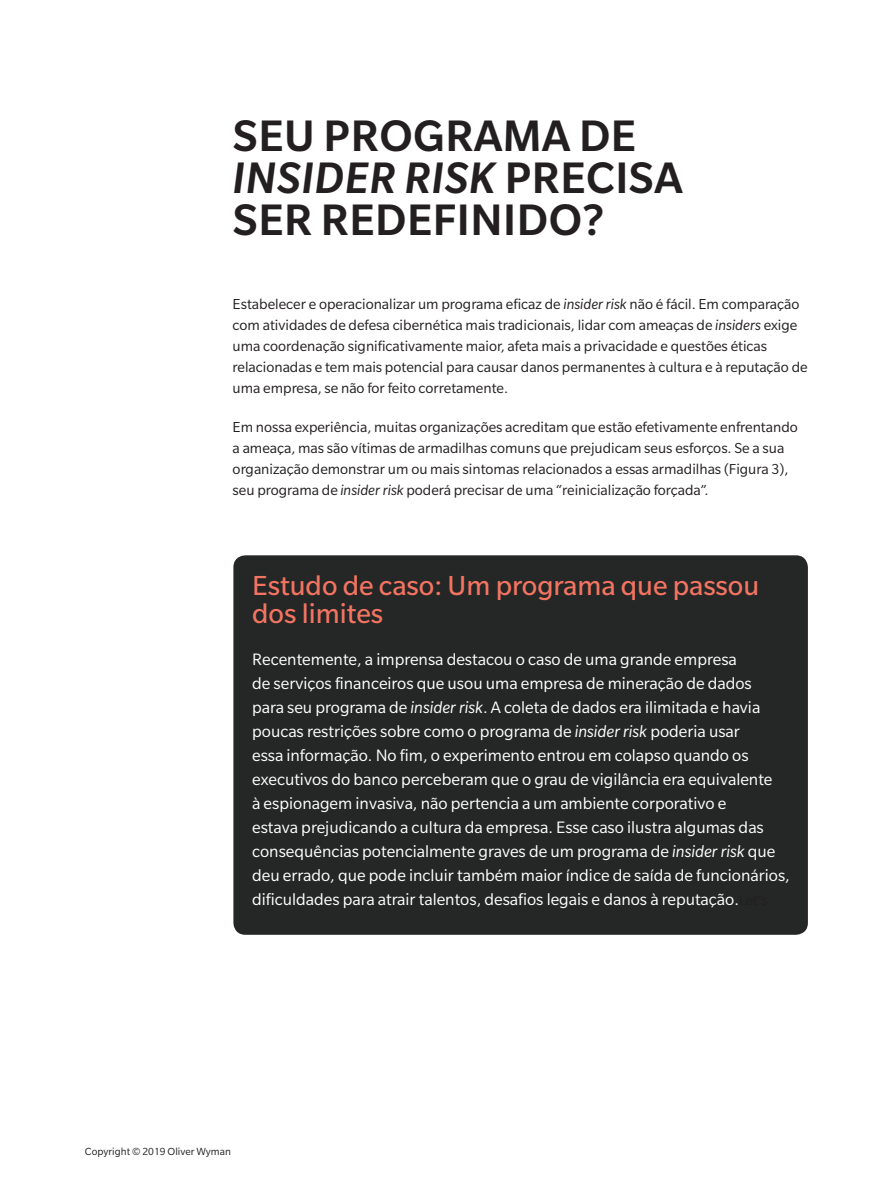
<style>
.page{position:relative;width:893px;height:1188px;background:#fff}
.page>*{position:absolute;margin:0;border:0;box-sizing:border-box;transform-origin:0 0}
.Heading1{font:500 48px/42px "Slate Pro";letter-spacing:.01em;color:#231f20}
.Heading4{font:30px/28.5px "Slate Pro";color:#f37461}
.t1{font:18px/24px "Slate Pro";color:#fff}
.t2{font:15.75px/21px "Slate Pro";color:#231f20}
.t3{font:11.25px "Slate Pro";color:#231f20}
.s1{font-style:italic}
.s2{font-size:15.75px;color:#231f20}
</style>
<div class="page">
<div style="left:233px;top:555px;width:575px;height:380px;background:#252626;border-radius:12px"></div>
<p class="Heading1" style="left:233px;top:115px;width:451px">SEU PROGRAMA DE<br><span class="s1">INSIDER RISK</span> PRECISA<br>SER REDEFINIDO?</p>
<p class="t2" style="left:233px;top:294px;width:576px">Estabelecer e operacionalizar um programa eficaz de <span class="s1">insider risk</span> não é fácil. Em comparação com atividades de defesa cibernética mais tradicionais, lidar com ameaças de <span class="s1">insiders</span> exige uma coordenação significativamente maior, afeta mais a privacidade e questões éticas relacionadas e tem mais potencial para causar danos permanentes à cultura e à reputação de uma empresa, se não for feito corretamente.</p>
<p class="t2" style="left:233px;top:417px;width:567px">Em nossa experiência, muitas organizações acreditam que estão efetivamente enfrentando a ameaça, mas são vítimas de armadilhas comuns que prejudicam seus esforços. Se a sua organização demonstrar um ou mais sintomas relacionados a essas armadilhas (Figura 3), seu programa de <span class="s1">insider risk</span> poderá precisar de uma “reinicialização forçada”.</p>
<p class="Heading4" style="left:252px;top:571px;width:509px">Estudo de caso: Um programa que passou dos limites</p>
<p class="t1" style="left:252px;top:647px;width:539px">Recentemente, a imprensa destacou o caso de uma grande empresa<br>de serviços financeiros que usou uma empresa de mineração de dados<br>para seu programa de <span class="s1">insider risk</span>. A coleta de dados era ilimitada e havia poucas restrições sobre como o programa de <span class="s1">insider risk</span> poderia usar<br>essa informação. No fim, o experimento entrou em colapso quando os executivos do banco perceberam que o grau de vigilância era equivalente<br>à espionagem invasiva, não pertencia a um ambiente corporativo e<br>estava prejudicando a cultura da empresa. Esse caso ilustra algumas das consequências potencialmente graves de um programa de <span class="s1">insider risk</span> que deu errado, que pode incluir também maior índice de saída de funcionários, dificuldades para atrair talentos, desafios legais e danos à reputação.<span class="s2">Let’s</span></p>
<p class="t3" style="left:85px;top:1145px;width:147px">Copyright © 2019 Oliver Wyman</p>
</div>
